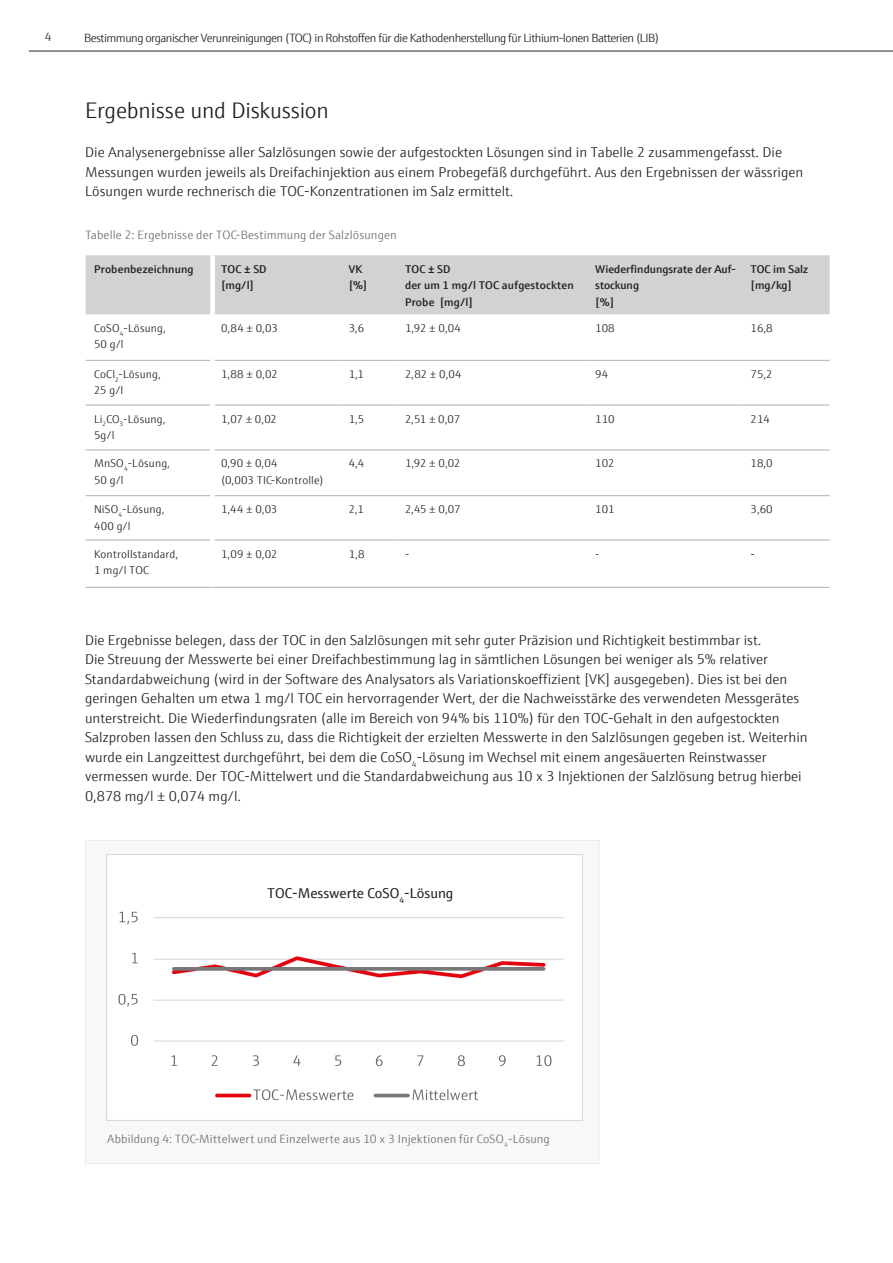
<style>
.page{position:relative;width:893px;height:1263px;background:#fff}
.page>*{position:absolute;margin:0;border:0;box-sizing:border-box;transform-origin:0 0}
.H2_15pt_schwarz{font:300 22.5px "E+H Sans";letter-spacing:-.01em;color:#231f20}
.Fließtext{font:300 14.25px/19.5px "E+H Sans";color:#231f20}
.Box_Headline{font:14.25px "E+H Sans";color:#231f20}
.Legende_8_pt_grau{font:300 12.15px "E+H Sans";letter-spacing:.01em;color:#6c6d70}
.t1{font:300 12px "E+H Sans";letter-spacing:-.04em;color:#231f20}
.Legende_8_pt_grau-2{font:300 12px "E+H Sans";letter-spacing:.01em;color:#6c6d70}
.Tabelle_Fliesstext_7_5pt_schwarz{font:300 11.25px "E+H Sans";letter-spacing:.015em;color:#231f20}
.Tabelle_Subheadline_7_5pt_Demi_schwarz{font:600 11.25px/16.5px "E+H Sans";letter-spacing:.01em;color:#231f20}
</style>
<div class="page">
<hr style="left:29px;top:51px;width:864px;height:1px;background:#231f20">
<div style="left:86px;top:255px;width:744px;height:59px;background:#d1d2d4"></div>
<hr style="left:86px;top:360px;width:124px;height:1px;background:#bcbdc0">
<hr style="left:215px;top:360px;width:125px;height:1px;background:#bcbdc0">
<hr style="left:340px;top:360px;width:56px;height:1px;background:#bcbdc0">
<hr style="left:396px;top:360px;width:191px;height:1px;background:#bcbdc0">
<hr style="left:587px;top:360px;width:155px;height:1px;background:#bcbdc0">
<hr style="left:742px;top:360px;width:88px;height:1px;background:#bcbdc0">
<hr style="left:86px;top:404px;width:124px;height:2px;background:#bcbdc0">
<hr style="left:215px;top:404px;width:125px;height:2px;background:#bcbdc0">
<hr style="left:340px;top:404px;width:56px;height:2px;background:#bcbdc0">
<hr style="left:396px;top:404px;width:191px;height:2px;background:#bcbdc0">
<hr style="left:587px;top:404px;width:155px;height:2px;background:#bcbdc0">
<hr style="left:742px;top:404px;width:88px;height:2px;background:#bcbdc0">
<hr style="left:86px;top:495px;width:124px;height:1px;background:#bcbdc0">
<hr style="left:215px;top:495px;width:125px;height:1px;background:#bcbdc0">
<hr style="left:340px;top:495px;width:56px;height:1px;background:#bcbdc0">
<hr style="left:396px;top:495px;width:191px;height:1px;background:#bcbdc0">
<hr style="left:587px;top:495px;width:155px;height:1px;background:#bcbdc0">
<hr style="left:742px;top:495px;width:88px;height:1px;background:#bcbdc0">
<hr style="left:86px;top:539px;width:124px;height:2px;background:#bcbdc0">
<hr style="left:215px;top:539px;width:125px;height:2px;background:#bcbdc0">
<hr style="left:340px;top:539px;width:56px;height:2px;background:#bcbdc0">
<hr style="left:396px;top:539px;width:191px;height:2px;background:#bcbdc0">
<hr style="left:587px;top:539px;width:155px;height:2px;background:#bcbdc0">
<hr style="left:742px;top:539px;width:88px;height:2px;background:#bcbdc0">
<hr style="left:86px;top:587px;width:127px;height:1px;background:#bcbdc0">
<hr style="left:213px;top:587px;width:127px;height:1px;background:#bcbdc0">
<hr style="left:340px;top:587px;width:56px;height:1px;background:#bcbdc0">
<hr style="left:396px;top:587px;width:191px;height:1px;background:#bcbdc0">
<hr style="left:587px;top:587px;width:155px;height:1px;background:#bcbdc0">
<hr style="left:742px;top:587px;width:88px;height:1px;background:#bcbdc0">
<hr style="left:86px;top:449px;width:124px;height:1px;background:#bcbdc0">
<hr style="left:215px;top:449px;width:125px;height:1px;background:#bcbdc0">
<hr style="left:340px;top:449px;width:56px;height:1px;background:#bcbdc0">
<hr style="left:396px;top:449px;width:191px;height:1px;background:#bcbdc0">
<hr style="left:587px;top:449px;width:155px;height:1px;background:#bcbdc0">
<hr style="left:742px;top:449px;width:88px;height:1px;background:#bcbdc0">
<div style="left:210px;top:255px;width:5px;height:59px;background:#fff"></div>
<div style="left:85px;top:840px;width:515px;height:324px;background:#f8f8f9;border:1px solid #ebebed"></div>
<img style="left:106px;top:855px;width:477px;height:266px">
<div style="left:155px;top:868px;width:411px;height:39px;background:#fff"></div>
<p class="t1" style="left:45px;top:29px;width:8px">4</p>
<p class="t1" style="left:84px;top:29px;width:576px">Bestimmung organischer Verunreinigungen (TOC) in Rohstoffen für die Kathodenherstellung für Lithium-Ionen Batterien (LIB)</p>
<p class="H2_15pt_schwarz" style="left:85px;top:94px;width:245px">Ergebnisse und Diskussion</p>
<p class="Fließtext" style="left:85px;top:142px;width:719px">Die Analysenergebnisse aller Salzlösungen sowie der aufgestockten Lösungen sind in Tabelle 2 zusammengefasst. Die<br>Messungen wurden jeweils als Dreifachinjektion aus einem Probegefäß durchgeführt. Aus den Ergebnissen der wässrigen<br>Lösungen wurde rechnerisch die TOC-Konzentrationen im Salz ermittelt.</p>
<p class="Legende_8_pt_grau" style="left:85px;top:226px;width:313px">Tabelle 2: Ergebnisse der TOC-Bestimmung der Salzlösungen</p>
<p class="Tabelle_Subheadline_7_5pt_Demi_schwarz" style="left:94px;top:260px;width:101px">Probenbezeichnung</p>
<p class="Tabelle_Subheadline_7_5pt_Demi_schwarz" style="left:221px;top:260px;width:47px">TOC ± SD</p>
<p class="Tabelle_Subheadline_7_5pt_Demi_schwarz" style="left:221px;top:276px;width:35px">[mg/l]</p>
<p class="Tabelle_Subheadline_7_5pt_Demi_schwarz" style="left:595px;top:260px;width:142px">Wiederfindungsrate der Auf&shy;stockung</p>
<p class="Tabelle_Subheadline_7_5pt_Demi_schwarz" style="left:595px;top:293px;width:21px">[%]</p>
<p class="Tabelle_Subheadline_7_5pt_Demi_schwarz" style="left:750px;top:260px;width:59px">TOC im Salz</p>
<p class="Tabelle_Subheadline_7_5pt_Demi_schwarz" style="left:750px;top:276px;width:43px">[mg/kg]</p>
<p class="Tabelle_Subheadline_7_5pt_Demi_schwarz" style="left:405px;top:260px;width:47px">TOC ± SD</p>
<p class="Tabelle_Subheadline_7_5pt_Demi_schwarz" style="left:405px;top:276px;width:170px">der um 1 mg/l TOC aufgestockten<br>Probe [mg/l]</p>
<p class="Tabelle_Subheadline_7_5pt_Demi_schwarz" style="left:349px;top:260px;width:15px">VK</p>
<p class="Tabelle_Subheadline_7_5pt_Demi_schwarz" style="left:349px;top:276px;width:20px">[%]</p>
<p class="Tabelle_Fliesstext_7_5pt_schwarz" style="left:94px;top:320px;width:73px">CoSO<sub>4</sub>-Lösung,</p>
<p class="Tabelle_Fliesstext_7_5pt_schwarz" style="left:94px;top:336px;width:31px">50 g/l</p>
<p class="Tabelle_Fliesstext_7_5pt_schwarz" style="left:221px;top:320px;width:58px">0,84 ± 0,03</p>
<p class="Tabelle_Fliesstext_7_5pt_schwarz" style="left:349px;top:320px;width:17px">3,6</p>
<p class="Tabelle_Fliesstext_7_5pt_schwarz" style="left:405px;top:320px;width:58px">1,92 ± 0,04</p>
<p class="Tabelle_Fliesstext_7_5pt_schwarz" style="left:595px;top:320px;width:21px">108</p>
<p class="Tabelle_Fliesstext_7_5pt_schwarz" style="left:750px;top:320px;width:24px">16,8</p>
<p class="Tabelle_Fliesstext_7_5pt_schwarz" style="left:94px;top:366px;width:68px">CoCl<sub>2</sub>-Lösung,</p>
<p class="Tabelle_Fliesstext_7_5pt_schwarz" style="left:94px;top:382px;width:31px">25 g/l</p>
<p class="Tabelle_Fliesstext_7_5pt_schwarz" style="left:221px;top:366px;width:58px">1,88 ± 0,02</p>
<p class="Tabelle_Fliesstext_7_5pt_schwarz" style="left:349px;top:366px;width:17px">1,1</p>
<p class="Tabelle_Fliesstext_7_5pt_schwarz" style="left:405px;top:366px;width:58px">2,82 ± 0,04</p>
<p class="Tabelle_Fliesstext_7_5pt_schwarz" style="left:595px;top:366px;width:14px">94</p>
<p class="Tabelle_Fliesstext_7_5pt_schwarz" style="left:750px;top:366px;width:24px">75,2</p>
<p class="Tabelle_Fliesstext_7_5pt_schwarz" style="left:94px;top:410px;width:73px">Li<sub>2</sub>CO<sub>3</sub>-Lösung,</p>
<p class="Tabelle_Fliesstext_7_5pt_schwarz" style="left:94px;top:427px;width:22px">5g/l</p>
<p class="Tabelle_Fliesstext_7_5pt_schwarz" style="left:221px;top:410px;width:58px">1,07 ± 0,02</p>
<p class="Tabelle_Fliesstext_7_5pt_schwarz" style="left:349px;top:410px;width:17px">1,5</p>
<p class="Tabelle_Fliesstext_7_5pt_schwarz" style="left:405px;top:410px;width:57px">2,51 ± 0,07</p>
<p class="Tabelle_Fliesstext_7_5pt_schwarz" style="left:595px;top:410px;width:21px">110</p>
<p class="Tabelle_Fliesstext_7_5pt_schwarz" style="left:750px;top:410px;width:21px">214</p>
<p class="Tabelle_Fliesstext_7_5pt_schwarz" style="left:94px;top:455px;width:77px">MnSO<sub>4</sub>-Lösung,</p>
<p class="Tabelle_Fliesstext_7_5pt_schwarz" style="left:94px;top:472px;width:31px">50 g/l</p>
<p class="Tabelle_Fliesstext_7_5pt_schwarz" style="left:221px;top:455px;width:58px">0,90 ± 0,04</p>
<p class="Tabelle_Fliesstext_7_5pt_schwarz" style="left:221px;top:472px;width:104px">(0,003 TIC-Kontrolle)</p>
<p class="Tabelle_Fliesstext_7_5pt_schwarz" style="left:349px;top:455px;width:17px">4,4</p>
<p class="Tabelle_Fliesstext_7_5pt_schwarz" style="left:405px;top:455px;width:57px">1,92 ± 0,02</p>
<p class="Tabelle_Fliesstext_7_5pt_schwarz" style="left:595px;top:455px;width:21px">102</p>
<p class="Tabelle_Fliesstext_7_5pt_schwarz" style="left:750px;top:455px;width:24px">18,0</p>
<p class="Tabelle_Fliesstext_7_5pt_schwarz" style="left:94px;top:501px;width:72px">NiSO<sub>4</sub>-Lösung,</p>
<p class="Tabelle_Fliesstext_7_5pt_schwarz" style="left:94px;top:517px;width:38px">400 g/l</p>
<p class="Tabelle_Fliesstext_7_5pt_schwarz" style="left:221px;top:501px;width:58px">1,44 ± 0,03</p>
<p class="Tabelle_Fliesstext_7_5pt_schwarz" style="left:349px;top:501px;width:17px">2,1</p>
<p class="Tabelle_Fliesstext_7_5pt_schwarz" style="left:405px;top:501px;width:57px">2,45 ± 0,07</p>
<p class="Tabelle_Fliesstext_7_5pt_schwarz" style="left:595px;top:501px;width:21px">101</p>
<p class="Tabelle_Fliesstext_7_5pt_schwarz" style="left:750px;top:501px;width:24px">3,60</p>
<p class="Tabelle_Fliesstext_7_5pt_schwarz" style="left:94px;top:545px;width:86px">Kontrollstandard,</p>
<p class="Tabelle_Fliesstext_7_5pt_schwarz" style="left:94px;top:562px;width:56px">1 mg/l TOC</p>
<p class="Tabelle_Fliesstext_7_5pt_schwarz" style="left:221px;top:545px;width:58px">1,09 ± 0,02</p>
<p class="Tabelle_Fliesstext_7_5pt_schwarz" style="left:349px;top:545px;width:17px">1,8</p>
<p class="Tabelle_Fliesstext_7_5pt_schwarz" style="left:405px;top:545px;width:6px">-</p>
<p class="Tabelle_Fliesstext_7_5pt_schwarz" style="left:595px;top:545px;width:6px">-</p>
<p class="Tabelle_Fliesstext_7_5pt_schwarz" style="left:750px;top:545px;width:6px">-</p>
<p class="Fließtext" style="left:85px;top:629px;width:724px">Die Ergebnisse belegen, dass der TOC in den Salzlösungen mit sehr guter Präzision und Richtigkeit bestimmbar ist.<br>Die Streuung der Messwerte bei einer Dreifachbestimmung lag in sämtlichen Lösungen bei weniger als 5% relativer Standardabweichung (wird in der Software des Analysators als Variationskoeffizient [VK] ausgegeben). Dies ist bei den geringen Gehalten um etwa 1 mg/l TOC ein hervorragender Wert, der die Nachweisstärke des verwendeten Messgerätes unterstreicht. Die Wiederfindungsraten (alle im Bereich von 94% bis 110%) für den TOC-Gehalt in den aufgestockten Salzproben lassen den Schluss zu, dass die Richtigkeit der erzielten Messwerte in den Salzlösungen gegeben ist. Weiterhin wurde ein Langzeittest durchgeführt, bei dem die CoSO<sub>4</sub>-Lösung im Wechsel mit einem angesäuerten Reinstwasser vermessen wurde. Der TOC-Mittelwert und die Standardabweichung aus 10 x 3 Injektionen der Salzlösung betrug hierbei 0,878 mg/l ± 0,074 mg/l.</p>
<p class="Box_Headline" style="left:267px;top:883px;width:188px">TOC-Messwerte CoSO<sub>4</sub>-Lösung</p>
<p class="Legende_8_pt_grau-2" style="left:107px;top:1130px;width:444px">Abbildung 4: TOC-Mittelwert und Einzelwerte aus 10 x 3 Injektionen für CoSO<sub>4</sub>-Lösung</p>
</div>
